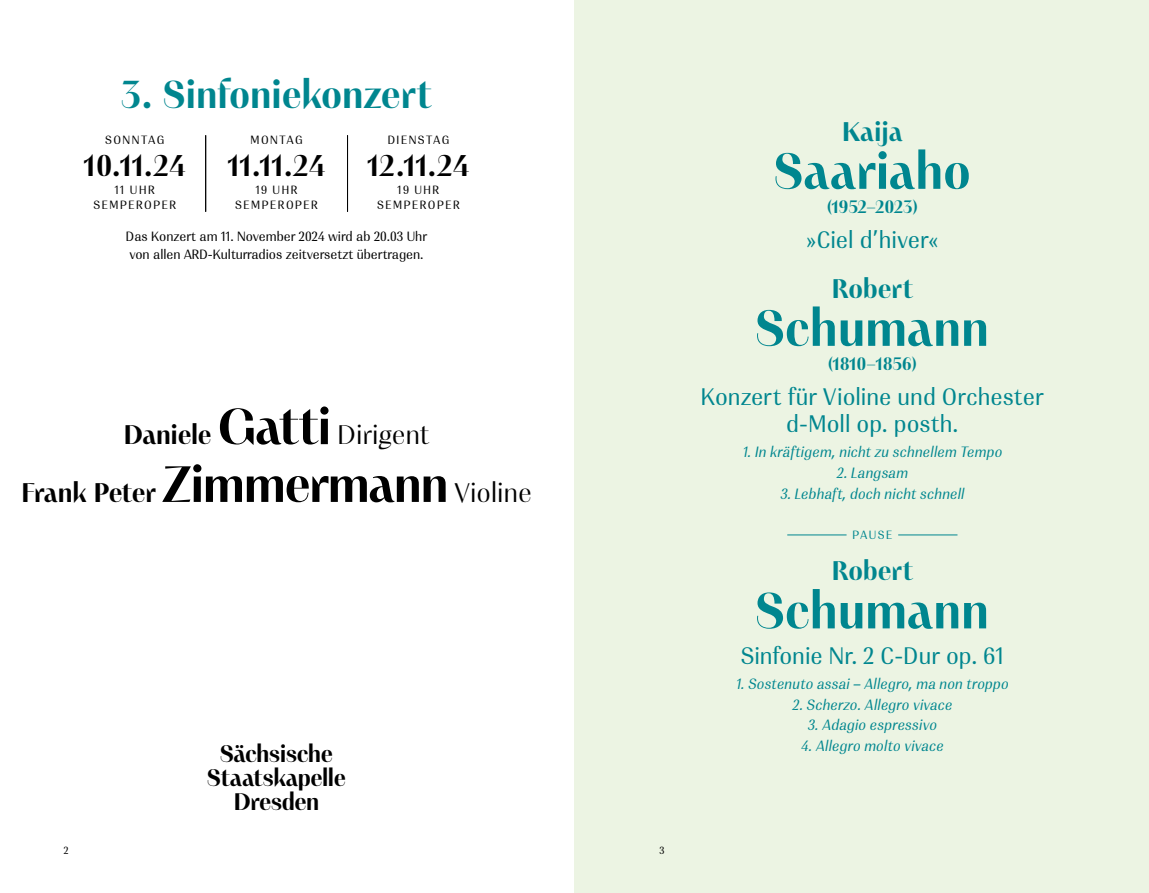
<style>
.page{position:relative;width:1149px;height:893px;background:#fff}
.page>*{position:absolute;margin:0;border:0;box-sizing:border-box;transform-origin:0 0}
.Besetzung_Kapelle{font:700 51px "PF Marlet Display";letter-spacing:-.005em;color:#00868f}
.Konzert_Headline{font:700 39px "PF Marlet Display";letter-spacing:-.005em;color:#00868f}
.Konzert_Datum{font:700 30px "PF Marlet Display";letter-spacing:.015em;color:#000}
.Besetzung_Name_48{font:700 27px "PF Marlet Display";letter-spacing:-.015em;color:#000}
.Besetzung_Name_48-2{font:300 27px "PF Marlet Display";letter-spacing:-.02em;color:#000}
.Besetzung_Kapelle-2{font:700 27px "PF Marlet Display";color:#00868f}
.Besetzung_Kapelle-3{font:700 24px/24px "PF Marlet Display";letter-spacing:-.02em;color:#000;text-align:center}
.Konzert_Werk{font:24px "PF Marlet Text";color:#00868f}
.Besetzung_Kapelle-4{font:700 18px "PF Marlet Display";color:#00868f}
.Konzert_Werk-2{font:italic 15px "PF Marlet Text";color:#00868f}
.Text_normal{font:13.5px "PF Marlet Text";color:#000}
.s1{font-weight:700}
.s2{font-weight:700;font-size:51px}
.s3{font-size:51px}
.s4{font-weight:300}
</style>
<div class="page">
<div style="left:574px;top:0;width:574px;height:893px;background:#ecf4e3"></div>
<hr style="left:205px;top:135px;width:1px;height:77px;background:#000">
<hr style="left:347px;top:135px;width:1px;height:77px;background:#000">
<hr style="left:787px;top:535px;width:170px;height:1px;background:#00868f">
<div style="left:846px;top:529px;width:51px;height:12px;background:#ecf4e3"></div>
<p class="Konzert_Headline" style="left:122px;top:69px;width:311px">3. Sinfoniekonzert</p>
<p class="Konzert_Datum" style="left:84px;top:146px;width:103px">10.11.24</p>
<p class="Konzert_Datum" style="left:228px;top:146px;width:99px">11.11.24</p>
<p class="Konzert_Datum" style="left:367px;top:146px;width:103px">12.11.24</p>
<p class="Text_normal" style="left:142px;top:227px;width:33px">▲ □■</p>
<p class="Text_normal" style="left:129px;top:245px;width:52px">❖□■ ●● ■</p>
<p class="Text_normal" style="left:221px;top:245px;width:23px">◆●▼◆</p>
<p class="Text_normal" style="left:302px;top:245px;width:63px">▼❖ ▲▼▼ ✓</p>
<p class="Besetzung_Name_48-2" style="left:124px;top:418px;width:307px"><span class="s1">Daniele</span> <span class="s2">Gatti</span> Dirigent</p>
<p class="Besetzung_Name_48" style="left:21px;top:475px;width:512px">Frank Peter <span class="s3">Zimmermann</span> <span class="s4">Violine</span></p>
<p class="Besetzung_Kapelle-3" style="left:207px;top:743px;width:140px">Sächsische<br>Staatskapelle<br>Dresden</p>
<p class="Besetzung_Kapelle-2" style="left:841px;top:114px;width:62px">Kaija</p>
<p class="Besetzung_Kapelle" style="left:773px;top:138px;width:198px">Saariaho</p>
<p class="Besetzung_Kapelle-4" style="left:826px;top:195px;width:92px">(1952–2023)</p>
<p class="Besetzung_Kapelle-2" style="left:831px;top:271px;width:82px">Robert</p>
<p class="Besetzung_Kapelle" style="left:755px;top:295px;width:235px">Schumann</p>
<p class="Besetzung_Kapelle-4" style="left:827px;top:352px;width:90px">(1810–1856)</p>
<p class="Konzert_Werk" style="left:842px;top:382px;width:82px">□● ■ ◆■</p>
<p class="Konzert_Werk" style="left:826px;top:409px;width:44px">□●● □</p>
<p class="Konzert_Werk" style="left:906px;top:409px;width:34px">□▲▼</p>
<p class="Konzert_Werk-2" style="left:838px;top:443px;width:99px">■ ▼ ◆ ▲ ■●●</p>
<p class="Konzert_Werk-2" style="left:836px;top:484px;width:56px">▼ □ ■</p>
<p class="Konzert_Werk-2" style="left:910px;top:484px;width:55px">▼ ▲ ■●●</p>
<p class="Besetzung_Kapelle-2" style="left:831px;top:554px;width:82px">Robert</p>
<p class="Besetzung_Kapelle" style="left:755px;top:578px;width:235px">Schumann</p>
<p class="Konzert_Werk" style="left:759px;top:640px;width:46px">■□■</p>
<p class="Konzert_Werk-2" style="left:756px;top:674px;width:83px">□▲▼ ■◆▼□ ▲▲</p>
<p class="Konzert_Werk-2" style="left:900px;top:674px;width:109px">□ ■□■ ▼ □ □</p>
<p class="Konzert_Werk-2" style="left:849px;top:695px;width:32px">□ ●●</p>
<p class="Konzert_Werk-2" style="left:901px;top:695px;width:30px">□ ❖❖</p>
<p class="Konzert_Werk-2" style="left:904px;top:716px;width:33px">▲▲ ❖□</p>
<p class="Konzert_Werk-2" style="left:801px;top:737px;width:32px">✔ ●●</p>
<p class="Konzert_Werk-2" style="left:852px;top:737px;width:70px">□ □●▼□ ❖ ❖</p>
</div>
